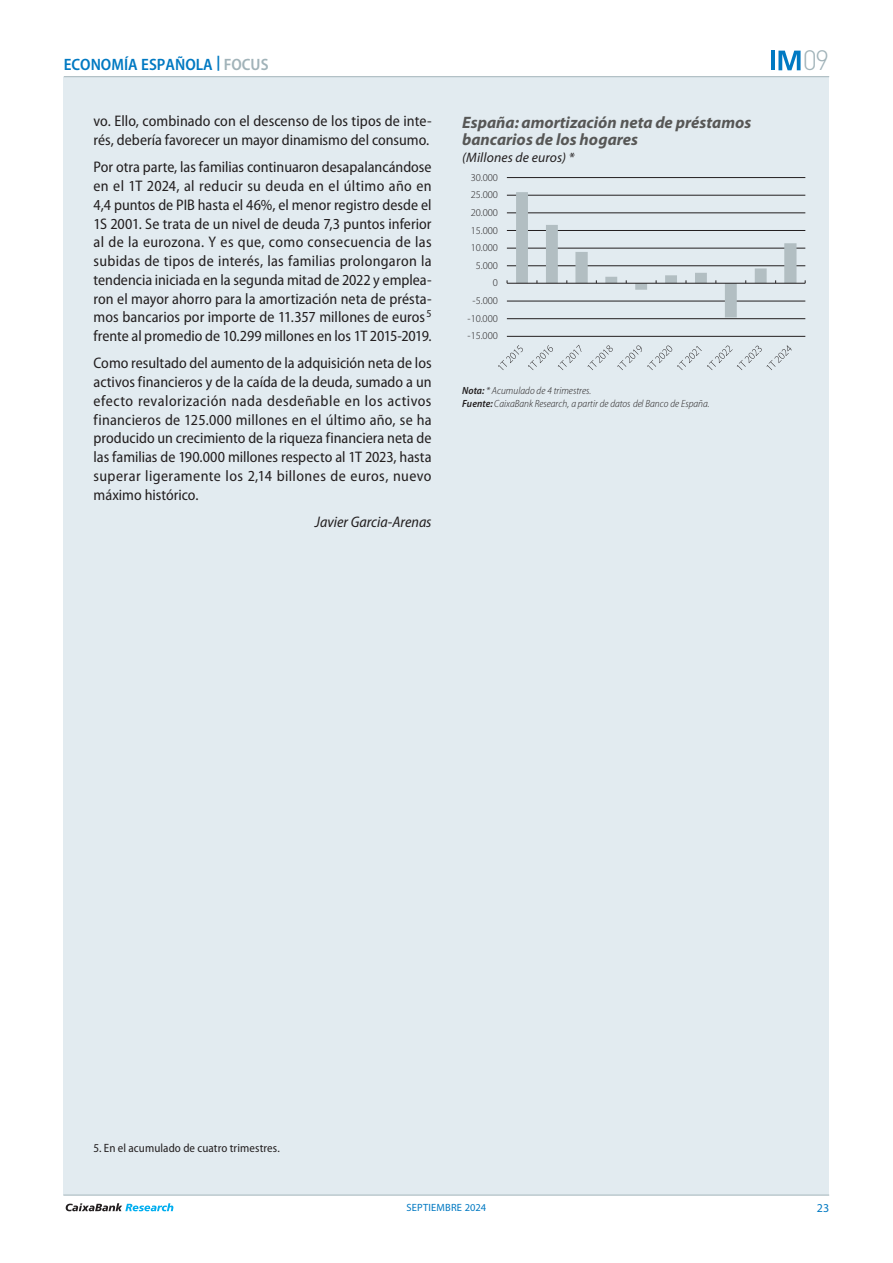
<style>
.page{position:relative;width:893px;height:1263px;background:#fff}
.page>*{position:absolute;margin:0;border:0;box-sizing:border-box;transform-origin:0 0}
.t1{font:300 27.6px "DIN Pro";color:#a1b3b9}
.t2{font:italic 700 16.5px/16.5px "Myriad Pro";color:#575756}
.t3{font:600 semi-condensed 16.5px "Myriad Pro";color:#0079c2}
.Texto_Focus{font:semi-condensed 15.3px/18.8px "Myriad Pro";color:#231f20;text-align:justify}
.Firma_Focus{font:italic semi-condensed 15.3px "Myriad Pro";color:#231f20}
.t4{font:italic 13.65px "Myriad Pro";letter-spacing:.01em;color:#231f20}
.Notas_Focus{font:semi-condensed 12px "Myriad Pro";letter-spacing:.01em;color:#231f20}
.t5{font:12px "Myriad Pro";color:#0079c2}
.t6{font:italic 300 semi-condensed 10.5px "Myriad Pro";letter-spacing:.005em;color:#231f20}
.t7{font:300 10.5px "Myriad Pro";letter-spacing:-.005em;color:#231f20}
.t8{font:10.5px "Myriad Pro";letter-spacing:.02em;color:#0079c2}
.s1{color:#a1b3b9}
.s2{font-weight:600}
</style>
<div class="page">
<div style="left:64px;top:77px;width:765px;height:1118px;background:#e2ebf0"></div>
<hr style="left:64px;top:76px;width:765px;height:1px;background:#a1b3b9">
<hr style="left:63px;top:1195px;width:766px;height:1px;background:#a1b3b9">
<svg style="left:66px;top:1203px;width:107px;height:8px"></svg>
<svg style="left:778px;top:51px;width:23px;height:19px"></svg>
<hr style="left:771px;top:51px;width:4px;height:19px;background:#0079c2">
<hr style="left:507px;top:336px;width:298px;height:1px;background:#231f20">
<hr style="left:507px;top:318px;width:298px;height:1px;background:#231f20">
<hr style="left:507px;top:301px;width:298px;height:1px;background:#231f20">
<hr style="left:507px;top:265px;width:298px;height:1px;background:#231f20">
<hr style="left:507px;top:248px;width:298px;height:1px;background:#231f20">
<hr style="left:507px;top:230px;width:298px;height:1px;background:#231f20">
<hr style="left:507px;top:213px;width:298px;height:1px;background:#231f20">
<hr style="left:507px;top:195px;width:298px;height:1px;background:#231f20">
<hr style="left:507px;top:177px;width:298px;height:1px;background:#231f20">
<hr style="left:507px;top:283px;width:298px;height:1px;background:#231f20">
<svg style="left:516px;top:192px;width:280px;height:125px"></svg>
<svg style="left:498px;top:345px;width:83px;height:25px"></svg>
<svg style="left:588px;top:345px;width:204px;height:25px"></svg>
<p class="t3" style="left:64px;top:55px;width:206px">ECONOMÍA ESPAÑOLA <sup>|</sup> <span class="s1">FOCUS</span></p>
<p class="Texto_Focus" style="left:94px;top:112px;width:340px">vo. Ello, combinado con el descenso de los tipos de inte&shy;rés, debería favorecer un mayor dinamismo del consumo.</p>
<p class="Texto_Focus" style="left:94px;top:158px;width:340px">Por otra parte, las familias continuaron desapalancándose en el 1T 2024, al reducir su deuda en el último año en 4,4 puntos de PIB hasta el 46%, el menor registro desde el 1S 2001. Se trata de un nivel de deuda 7,3 puntos inferior al de la eurozona. Y es que, como consecuencia de las subidas de tipos de interés, las familias prolongaron la tendencia iniciada en la segunda mitad de 2022 y emplea&shy;ron el mayor ahorro para la amortización neta de présta&shy;mos bancarios por importe de 11.357 millones de euros<sup>5 </sup>frente al promedio de 10.299 millones en los 1T 2015-2019.</p>
<p class="Texto_Focus" style="left:94px;top:354px;width:340px">Como resultado del aumento de la adquisición neta de los activos financieros y de la caída de la deuda, sumado a un efecto revalorización nada desdeñable en los activos financieros de 125.000 millones en el último año, se ha producido un crecimiento de la riqueza financiera neta de las familias de 190.000 millones respecto al 1T 2023, hasta superar ligeramente los 2,14 billones de euros, nuevo máximo histórico.</p>
<p class="Firma_Focus" style="left:315px;top:514px;width:118px">Javier Garcia-Arenas</p>
<p class="t2" style="left:462px;top:115px;width:290px">España: amortización neta de préstamos bancarios de los hogares</p>
<p class="t4" style="left:462px;top:151px;width:114px">(Millones de euros) *</p>
<p class="t7" style="left:471px;top:171px;width:29px">30.000</p>
<p class="t7" style="left:471px;top:189px;width:29px">25.000</p>
<p class="t7" style="left:471px;top:207px;width:29px">20.000</p>
<p class="t7" style="left:471px;top:224px;width:29px">15.000</p>
<p class="t7" style="left:471px;top:242px;width:29px">10.000</p>
<p class="t7" style="left:476px;top:260px;width:24px">5.000</p>
<p class="t7" style="left:493px;top:277px;width:7px">0</p>
<p class="t7" style="left:473px;top:295px;width:27px">-5.000</p>
<p class="t7" style="left:467px;top:312px;width:32px">-10.000</p>
<p class="t7" style="left:467px;top:330px;width:32px">-15.000</p>
<p class="t6" style="left:462px;top:385px;width:131px"><span class="s2">Nota:</span>* Acumulado de 4 trimestres.</p>
<p class="t6" style="left:462px;top:397px;width:249px"><span class="s2">Fuente:</span> CaixaBank Research, a partir de datos del Banco de España.</p>
<h1 class="t1" style="left:803px;top:39px;width:28px">09</h1>
<p class="Notas_Focus" style="left:94px;top:1142px;width:188px">5. En el acumulado de cuatro trimestres.</p>
<p class="t8" style="left:406px;top:1202px;width:81px">SEPTIEMBRE 2024</p>
<p class="t5" style="left:817px;top:1202px;width:14px">23</p>
</div>
